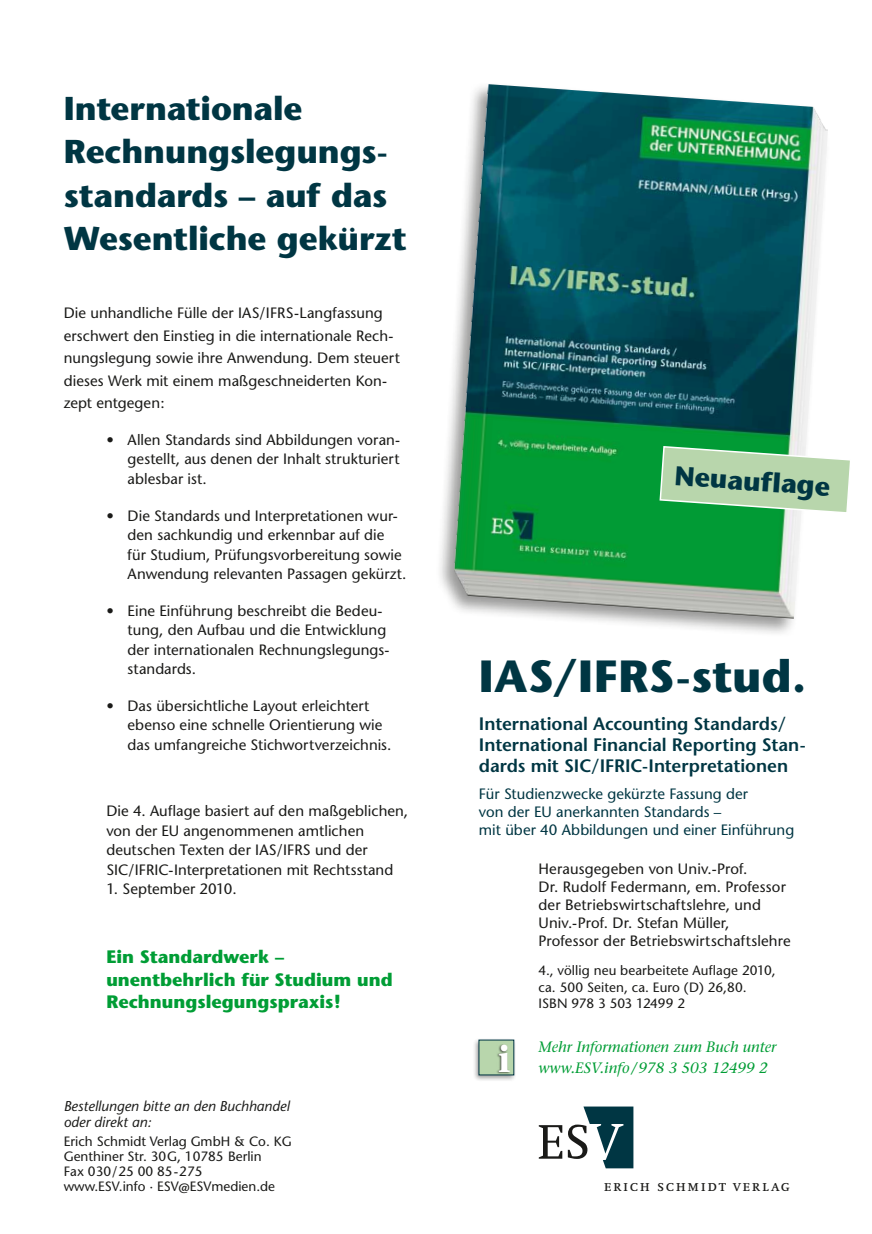
<style>
.page{position:relative;width:872px;height:1234px;background:#fff}
.page>*{position:absolute;margin:0;border:0;box-sizing:border-box;transform-origin:0 0}
.t1{font:700 45px "Stone Sans";letter-spacing:.015em;color:#003643}
.t2{font:700 40.65px "Utopia Std";color:#fff}
.t3{font:700 33px/43.5px "Stone Sans";letter-spacing:-.005em;color:#003643}
.t4{font:700 27px "Stone Sans";color:#003643}
.t5{font:600 18px/21px "Stone Sans";color:#003643}
.t6{font:700 18px/22.5px "Stone Sans";color:#009d35}
.t7{font:15.75px "Swift SC";letter-spacing:.1em;color:#1a1a18}
.t8{font:15px/19.5px "Stone Sans";letter-spacing:.005em;color:#1a1a18}
.t9{font:15px/18px "Stone Sans";letter-spacing:.005em;color:#003643}
.t10{font:italic 15px/21px "Stone Serif";color:#009d35}
.t11{font:italic 14.25px/15.8px "Stone Sans";color:#1a1a18}
.t12{font:13.5px/15px "Stone Sans";color:#1a1a18}
</style>
<div class="page">
<svg style="left:539px;top:1125px;width:23px;height:33px"></svg>
<svg style="left:568px;top:1106px;width:65px;height:61px"></svg>
<div style="left:435px;top:81px;width:395px;height:557px;background:#1a1a18;opacity:.45"></div>
<img style="left:452px;top:84px;width:377px;height:534px">
<div style="left:472px;top:1037px;width:44px;height:44px;background:#1a1a18;opacity:.44"></div>
<div style="left:479px;top:1039px;width:35px;height:35px;background:#b8d6ac"></div>
<div style="left:496px;top:1043px;width:15px;height:31px;background:#1a1a18;opacity:.75"></div>
<svg style="left:658px;top:445px;width:192px;height:69px;background:#a3d1a2"></svg>
<h3 class="t3" style="left:64px;top:86px;width:345px">Internationale<br>Rechnungslegungs&shy;standards – auf das<br>Wesentliche gekürzt</h3>
<p class="t8" style="left:64px;top:302px;width:338px;line-height:22.5px">Die unhandliche Fülle der IAS/IFRS-Langfassung erschwert den Einstieg in die internationale Rech&shy;nungslegung sowie ihre Anwendung. Dem steuert dieses Werk mit einem maßgeschneiderten Kon&shy;zept entgegen:</p>
<p class="t8" style="left:128px;top:430px;width:274px;text-align:justify;text-indent:-21px">• Allen Standards sind Abbildungen voran&shy;gestellt, aus denen der Inhalt strukturiert ablesbar ist.</p>
<p class="t8" style="left:128px;top:505px;width:280px;text-indent:-21px">• Die Standards und Interpretationen wur&shy;den sachkundig und erkennbar auf die<br>für Studium, Prüfungsvorbereitung sowie Anwendung relevanten Passagen gekürzt.</p>
<p class="t8" style="left:128px;top:600px;width:263px;text-indent:-21px">• Eine Einführung beschreibt die Bedeu&shy;tung, den Aufbau und die Entwicklung der internationalen Rechnungslegungs&shy;standards.</p>
<p class="t8" style="left:128px;top:695px;width:265px;text-indent:-21px">• Das übersichtliche Layout erleichtert ebenso eine schnelle Orientierung wie das umfangreiche Stichwortverzeichnis.</p>
<p class="t8" style="left:106px;top:801px;width:303px">Die 4. Auflage basiert auf den maßgeblichen, von der EU angenommenen amtlichen deutschen Texten der IAS/IFRS und der SIC/IFRIC-Interpretationen mit Rechtsstand</p>
<p class="t8" style="left:106px;top:879px;width:132px">1. September 2010.</p>
<p class="t6" style="left:106px;top:945px;width:288px">Ein Standardwerk – unentbehrlich für Studium und<br>Rechnungslegungspraxis!</p>
<p class="t11" style="left:64px;top:1098px;width:227px">Bestellungen bitte an den Buchhandel oder direkt an:</p>
<p class="t12" style="left:64px;top:1133px;width:229px">Erich Schmidt Verlag GmbH &amp; Co. KG<br>Genthiner Str. 30G, 10785 Berlin<br>Fax 030/25 00 85-275<br>www.esv.info · esv@esvmedien.de</p>
<h3 class="t4" style="left:676px;top:459px;width:157px;rotate:4deg">Neuauflage</h3>
<h1 class="t1" style="left:479px;top:649px;width:329px">IAS/IFRS-stud.</h1>
<p class="t5" style="left:479px;top:713px;width:328px">International Accounting Standards/<br>International Financial Reporting Stan&shy;dards mit SIC/IFRIC-Interpretationen</p>
<p class="t9" style="left:479px;top:784px;width:317px">Für Studienzwecke gekürzte Fassung der<br>von der EU anerkannten Standards –<br>mit über 40 Abbildungen und einer Einführung</p>
<p class="t8" style="left:538px;top:859px;width:254px;line-height:18px">Herausgegeben von Univ.-Prof.<br>Dr. Rudolf Federmann, em. Professor der Betriebswirtschaftslehre, und Univ.-Prof. Dr. Stefan Müller, Professor der Betriebswirtschaftslehre</p>
<p class="t12" style="left:538px;top:962px;width:239px;line-height:16.5px">4., völlig neu bearbeitete Auflage 2010, ca. 500 Seiten, ca. Euro (D) 26,80.<br>ISBN 978 3 503 12499 2</p>
<h2 class="t2" style="left:498px;top:1034px;width:14px">i</h2>
<p class="t10" style="left:538px;top:1035px;width:239px">Mehr Informationen zum Buch unter www.ESV.info /978 3 503 12499 2</p>
<p class="t7" style="left:604px;top:1177px;width:187px">erich schmidt verlag</p>
</div>
